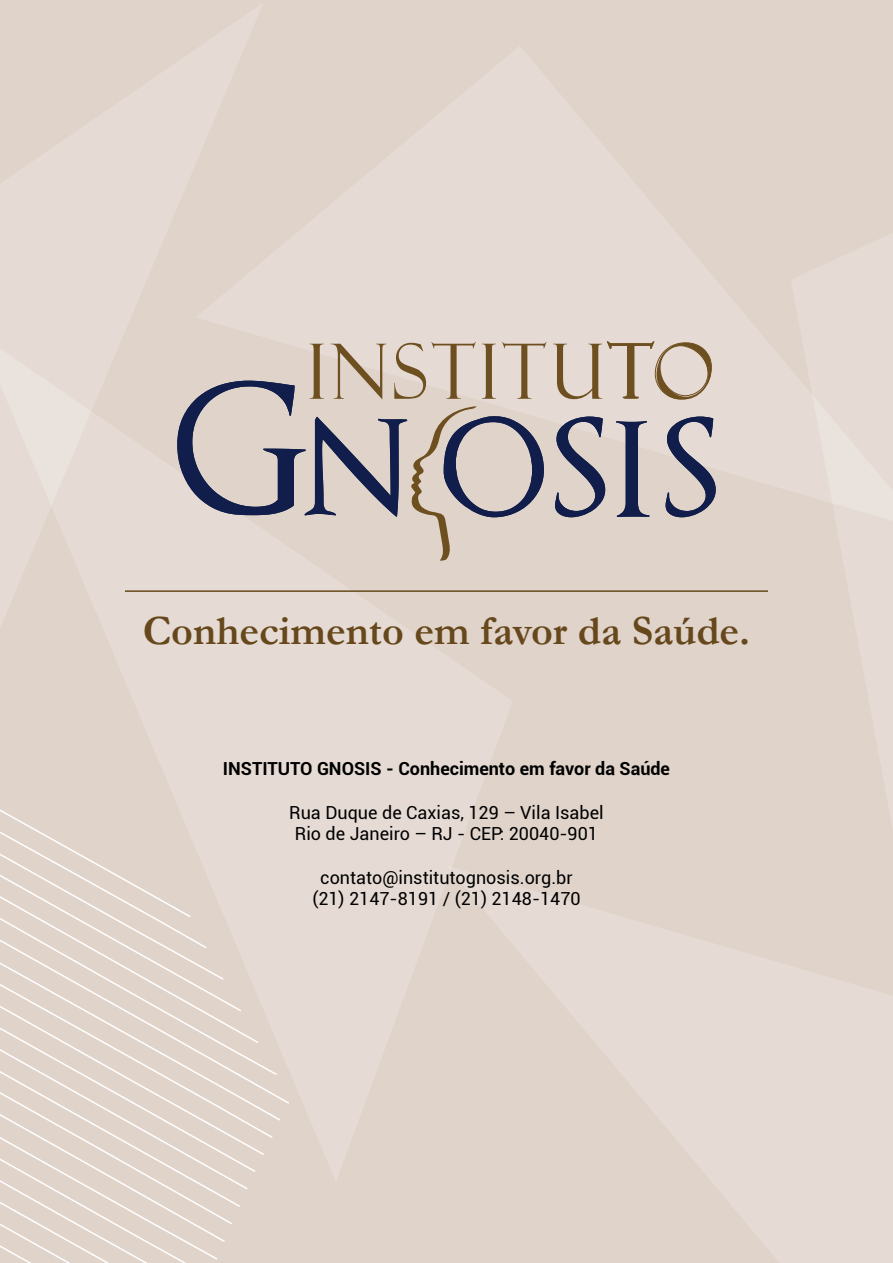
<style>
.page{position:relative;width:893px;height:1263px;background:#e0d3ca}
.page>*{position:absolute;margin:0;border:0;box-sizing:border-box;transform-origin:0 0}
.t1{font:700 42px "Garamond";color:#66481c}
.t2{font:18px/21.6px "Roboto";color:#000;text-align:center}
.t3{font:700 18px "Roboto";color:#000}
</style>
<div class="page">
<svg style="left:0;top:1242px;width:217px;height:18px"></svg>
<svg style="left:0;top:1224px;width:225px;height:18px"></svg>
<svg style="left:0;top:1207px;width:232px;height:17px"></svg>
<svg style="left:0;top:1189px;width:240px;height:18px"></svg>
<svg style="left:0;top:1172px;width:248px;height:17px"></svg>
<svg style="left:0;top:1155px;width:255px;height:17px"></svg>
<svg style="left:0;top:1138px;width:264px;height:17px"></svg>
<svg style="left:0;top:1121px;width:273px;height:17px"></svg>
<svg style="left:0;top:1104px;width:280px;height:17px"></svg>
<svg style="left:0;top:1075px;width:289px;height:29px"></svg>
<svg style="left:0;top:1043px;width:245px;height:32px"></svg>
<svg style="left:0;top:1011px;width:245px;height:32px"></svg>
<svg style="left:0;top:980px;width:241px;height:31px"></svg>
<svg style="left:0;top:948px;width:224px;height:32px"></svg>
<svg style="left:0;top:809px;width:191px;height:139px"></svg>
<img style="left:245px;top:1034px;width:44px;height:63px">
<img style="left:191px;top:938px;width:33px;height:33px">
<img style="left:138px;top:809px;width:53px;height:34px">
<div style="left:0;top:348px;width:49px;height:152px;background:#eae1da"></div>
<div style="left:49px;top:382px;width:42px;height:124px;background:#eae2dc"></div>
<div style="left:812px;top:395px;width:81px;height:126px;background:#e6dbd4"></div>
<svg style="left:177px;top:341px;width:539px;height:220px"></svg>
<hr style="left:125px;top:590px;width:643px;height:2px;background:#66481c">
<h1 class="t1" style="left:143px;top:602px;width:609px">Conhecimento em favor da Saúde.</h1>
<p class="t3" style="left:223px;top:756px;width:449px">INSTITUTO GNOSIS - Conhecimento em favor da Saúde</p>
<p class="t2" style="left:289px;top:801px;width:316px">Rua Duque de Caxias, 129 – Vila Isabel<br>Rio de Janeiro – RJ - CEP: 20040-901</p>
<p class="t2" style="left:312px;top:866px;width:270px">contato@institutognosis.org.br (21) 2147-8191 / (21) 2148-1470</p>
</div>
